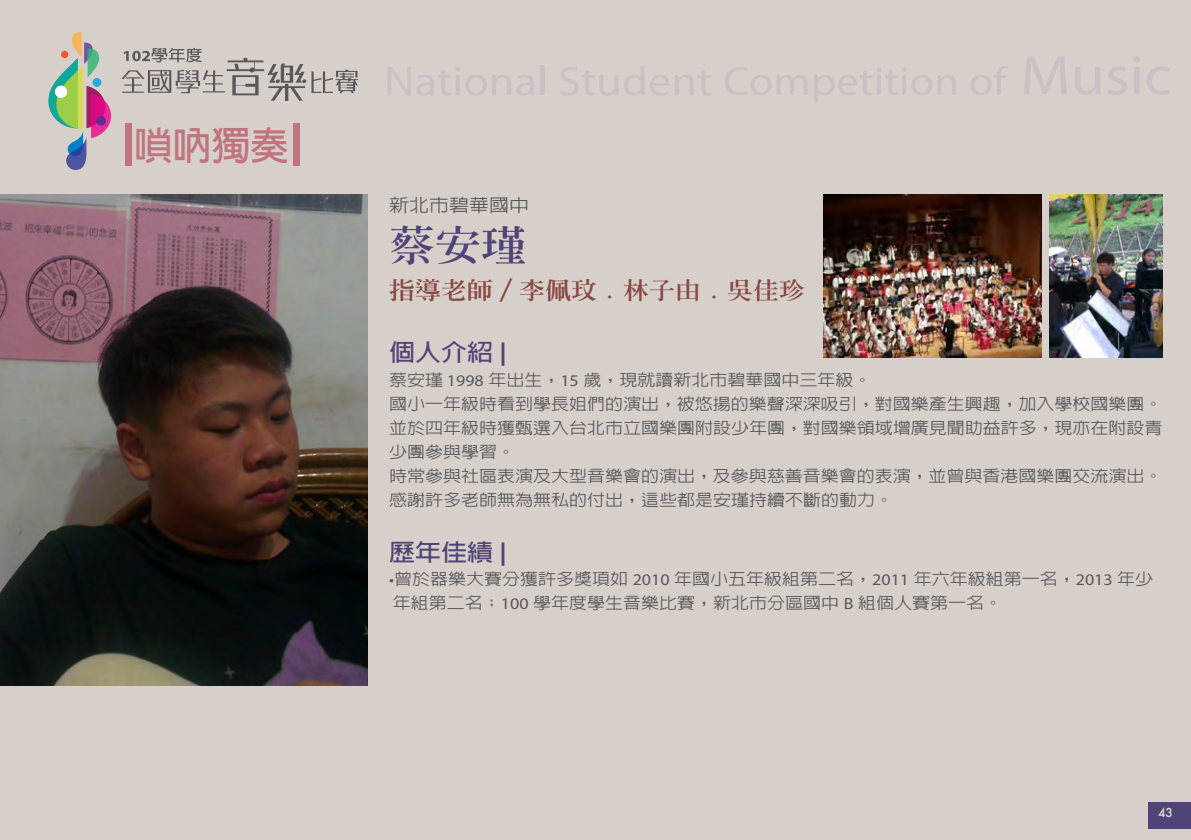
<style>
.page{position:relative;width:1191px;height:840px;background:#fff}
.page>*{position:absolute;margin:0;border:0;box-sizing:border-box;transform-origin:0 0}
.t1{font:800 41.4px "AR Ming B5";color:#504377;scale:1.11 1}
.t2{font:700 38.6px "AR New Hei B5";color:#c0747e}
.t3{font:800 23.4px "AR Ming B5";color:#894742;scale:1.11 1}
.t4{font:700 23.4px "AR Hei B5";color:#504377;scale:1.11 1}
.t5{font:500 18px "AR Hei B5";color:#57585a;scale:1.11 1}
.t6{font:500 16.2px/24px "AR Hei B5";color:#57585a;scale:1.11 1}
.t7{font:500 12px "Futura";color:#dfdbd2}
.s1{font-family:"Myriad Pro"}
.s2{font-family:"Myriad Pro";font-weight:400}
</style>
<div class="page">
<div style="left:0;top:0;width:1191px;height:839px;background:#d7d0ca"></div>
<svg style="left:388px;top:67px;width:146px;height:29px"></svg>
<hr style="left:540px;top:66px;width:4px;height:29px;background:#cbc0c3">
<svg style="left:560px;top:66px;width:84px;height:30px"></svg>
<svg style="left:650px;top:71px;width:61px;height:25px"></svg>
<svg style="left:725px;top:67px;width:82px;height:28px"></svg>
<svg style="left:814px;top:68px;width:142px;height:35px"></svg>
<svg style="left:971px;top:66px;width:37px;height:29px"></svg>
<svg style="left:1024px;top:57px;width:42px;height:37px"></svg>
<svg style="left:1075px;top:67px;width:25px;height:28px"></svg>
<svg style="left:1108px;top:67px;width:11px;height:28px"></svg>
<svg style="left:48px;top:32px;width:63px;height:138px"></svg>
<div style="left:55px;top:86px;width:12px;height:12px;background:#fff;border-radius:50%"></div>
<div style="left:96px;top:116px;width:10px;height:9px;background:#652d91;border-radius:50%"></div>
<div style="left:61px;top:51px;width:7px;height:7px;background:#f15929;border-radius:50%"></div>
<div style="left:92px;top:78px;width:9px;height:9px;background:#24aae1;border-radius:50%"></div>
<img style="left:1119px;top:57px;width:72px;height:772px">
<svg style="left:121px;top:48px;width:237px;height:53px"></svg>
<div style="left:126px;top:123px;width:6px;height:43px;background:#c0747e"></div>
<div style="left:293px;top:123px;width:6px;height:43px;background:#c0747e"></div>
<div style="left:1148px;top:801px;width:43px;height:26px;background:#504377"></div>
<img style="left:0;top:194px;width:367px;height:490px">
<img style="left:1049px;top:194px;width:113px;height:163px">
<img style="left:823px;top:194px;width:218px;height:163px">
<h2 class="t2" style="left:134px;top:125px;width:156px">嗩吶獨奏</h2>
<p class="t5" style="left:389px;top:195px;width:128px">新北市碧華國中</p>
<p class="t1" style="left:389px;top:225px;width:126px">蔡安瑾</p>
<p class="t3" style="left:389px;top:278px;width:376px">指導老師 / 李佩玟 . 林子由 . 吳佳珍</p>
<p class="t4" style="left:389px;top:340px;width:108px">個人介紹 <span class="s1">|</span></p>
<p class="t6" style="left:389px;top:367px;width:436px">蔡安瑾 <span class="s2">1998</span> 年出生，<span class="s2">15</span> 歲，現就讀新北市碧華國中三年級。</p>
<p class="t6" style="left:389px;top:391px;width:698px">國小一年級時看到學長姐們的演出，被悠揚的樂聲深深吸引，對國樂產生興趣，加入學校國樂團。</p>
<p class="t6" style="left:389px;top:415px;width:698px">並於四年級時獲甄選入台北市立國樂團附設少年團，對國樂領域增廣見聞助益許多，現亦在附設青少團參與學習。</p>
<p class="t6" style="left:389px;top:463px;width:698px">時常參與社區表演及大型音樂會的演出，及參與慈善音樂會的表演，並曾與香港國樂團交流演出。感謝許多老師無為無私的付出，這些都是安瑾持續不斷的動力。</p>
<p class="t4" style="left:389px;top:539px;width:108px">歷年佳績 <span class="s1">|</span></p>
<p class="t6" style="left:389px;top:566px;width:690px"><span class="s2">•</span>曾於器樂大賽分獲許多獎項如 <span class="s2">2010</span> 年國小五年級組第二名，<span class="s2">2011</span> 年六年級組第一名，<span class="s2">2013</span> 年少</p>
<p class="t6" style="left:393px;top:590px;width:550px">年組第二名；<span class="s2">100</span> 學年度學生音樂比賽，新北市分區國中 <span class="s2">B</span> 組個人賽第一名。</p>
<p class="t7" style="left:1158px;top:803px;width:16px">43</p>
</div>
